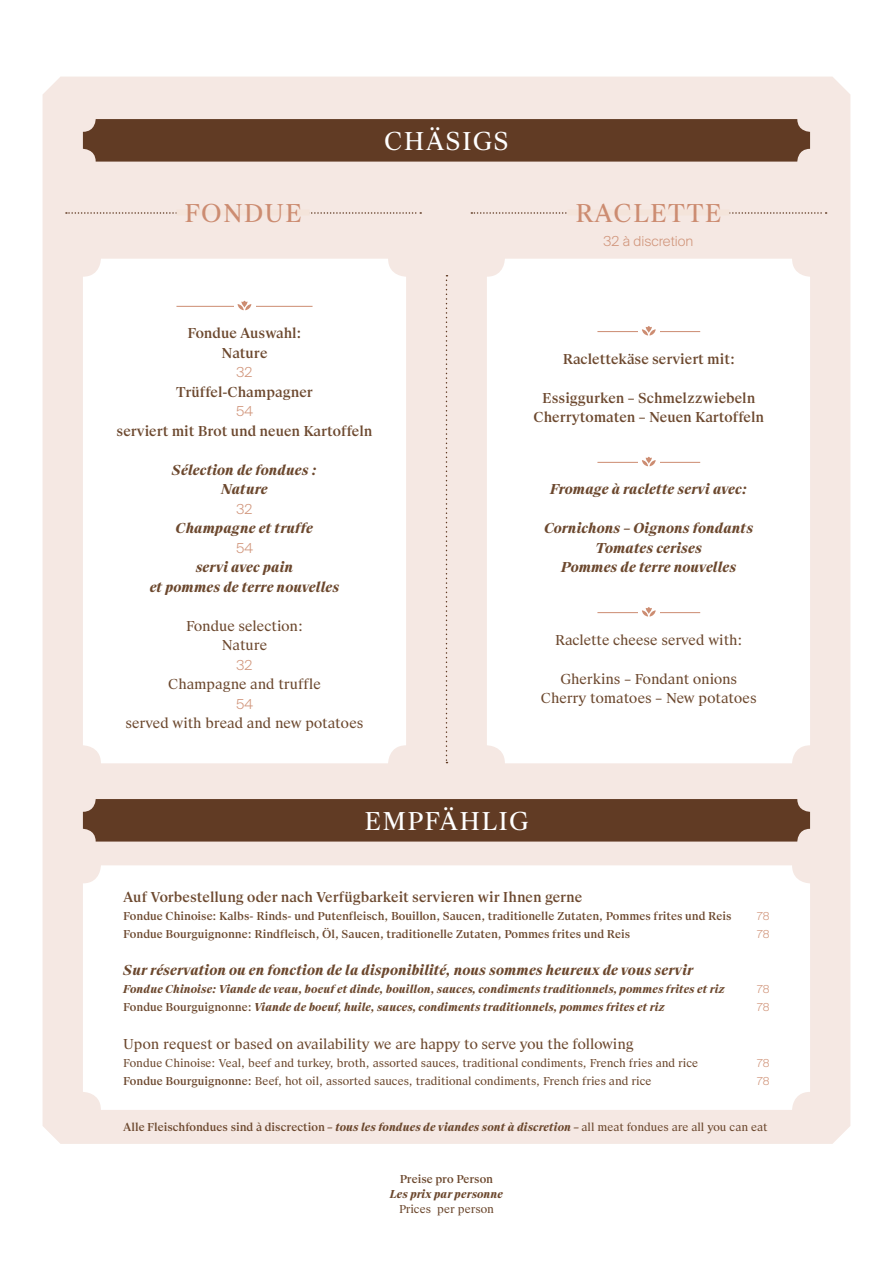
<style>
.page{position:relative;width:893px;height:1263px;background:#fff}
.page>*{position:absolute;margin:0;border:0;box-sizing:border-box;transform-origin:0 0}
.t1{font:27px "Suisse BP Serif";letter-spacing:.05em;color:#fff}
.t2{font:27px "Suisse BP Serif";letter-spacing:.05em;color:#cc8c71}
.t3{font:italic 700 15px/19.5px "Suisse BP Serif";color:#6c482e;text-align:center}
.t4{font:500 15px/19.5px "Suisse BP Serif";color:#6c482e;text-align:center}
.t5{font:15px/19.5px "Suisse BP Serif";color:#6c482e;text-align:center}
.t6{font:300 15px "Suisse BP Intl";color:#d1967c}
.t7{font:italic 700 12px "Suisse BP Serif";color:#6c482e}
.t8{font:12px "Suisse BP Serif";color:#6c482e}
.t9{font:500 12px "Suisse BP Serif";color:#6c482e}
.t10{font:300 12px "Suisse BP Intl";color:#d1967c}
.s1{font-weight:500;font-style:normal}
.s2{font-weight:500}
.s3{font-weight:400;font-style:normal}
</style>
<div class="page">
<div style="left:43px;top:77px;width:807px;height:1067px;background:#f5e8e3"></div>
<svg style="left:446px;top:275px;width:1px;height:488px"></svg>
<div style="left:83px;top:259px;width:323px;height:504px;background:#fff;border-radius:18px"></div>
<div style="left:487px;top:259px;width:323px;height:504px;background:#fff;border-radius:18px"></div>
<hr style="left:176px;top:306px;width:137px;height:1px;background:#cc8c71">
<div style="left:234px;top:296px;width:21px;height:19px;background:#fff"></div>
<svg style="left:238px;top:301px;width:13px;height:9px"></svg>
<div style="left:83px;top:119px;width:727px;height:43px;background:#613b24;border-radius:13px"></div>
<div style="left:83px;top:799px;width:727px;height:42px;background:#613b24;border-radius:13px"></div>
<svg style="left:66px;top:212px;width:355px;height:2px"></svg>
<div style="left:177px;top:209px;width:133px;height:6px;background:#f4e4da"></div>
<svg style="left:471px;top:212px;width:356px;height:2px"></svg>
<div style="left:567px;top:209px;width:162px;height:6px;background:#f4e4da"></div>
<hr style="left:597px;top:331px;width:103px;height:1px;background:#cc8c71">
<hr style="left:597px;top:462px;width:103px;height:1px;background:#cc8c71">
<hr style="left:597px;top:612px;width:103px;height:1px;background:#cc8c71">
<div style="left:638px;top:322px;width:22px;height:18px;background:#fff"></div>
<svg style="left:642px;top:326px;width:14px;height:9px"></svg>
<div style="left:638px;top:452px;width:22px;height:19px;background:#fff"></div>
<svg style="left:642px;top:457px;width:14px;height:9px"></svg>
<div style="left:638px;top:603px;width:22px;height:18px;background:#fff"></div>
<svg style="left:642px;top:607px;width:14px;height:9px"></svg>
<div style="left:83px;top:865px;width:727px;height:245px;background:#fff;border-radius:18px"></div>
<h1 class="t1" style="left:384px;top:124px;width:78px">chäsigs</h1>
<h1 class="t2" style="left:184px;top:196px;width:115px">fondue</h1>
<h1 class="t2" style="left:575px;top:196px;width:144px">raclette</h1>
<p class="t6" style="left:604px;top:232px;width:91px">32 à discretion</p>
<p class="t4" style="left:187px;top:324px;width:116px">Fondue Auswahl:<br>Nature</p>
<p class="t6" style="left:237px;top:363px;width:17px">32</p>
<p class="t4" style="left:176px;top:382px;width:138px">Trüffel-Champagner</p>
<p class="t6" style="left:236px;top:402px;width:18px">54</p>
<p class="t4" style="left:117px;top:421px;width:257px">serviert mit Brot und neuen Kartoffeln</p>
<p class="t3" style="left:172px;top:460px;width:147px">Sélection de fondues :<br>Nature</p>
<p class="t6" style="left:237px;top:500px;width:17px">32</p>
<p class="t3" style="left:176px;top:518px;width:139px">Champagne et truffe</p>
<p class="t6" style="left:236px;top:539px;width:18px">54</p>
<p class="t3" style="left:150px;top:557px;width:191px">servi avec pain<br>et pommes de terre nouvelles</p>
<p class="t5" style="left:186px;top:616px;width:118px">Fondue selection:<br>Nature</p>
<p class="t6" style="left:237px;top:656px;width:17px">32</p>
<p class="t5" style="left:168px;top:674px;width:154px">Champagne and truffle</p>
<p class="t6" style="left:236px;top:695px;width:18px">54</p>
<p class="t5" style="left:125px;top:713px;width:240px">served with bread and new potatoes</p>
<p class="t4" style="left:563px;top:349px;width:174px">Raclettekäse serviert mit:</p>
<p class="t4" style="left:534px;top:388px;width:232px">Essiggurken – Schmelzzwiebeln<br>Cherrytomaten – Neuen Kartoffeln</p>
<p class="t3" style="left:550px;top:479px;width:199px">Fromage à raclette servi avec:</p>
<p class="t3" style="left:544px;top:518px;width:210px">Cornichons – Oignons fondants<br>Tomates cerises<br>Pommes de terre nouvelles</p>
<p class="t5" style="left:555px;top:630px;width:189px">Raclette cheese served with:</p>
<p class="t5" style="left:541px;top:669px;width:217px">Gherkins – Fondant onions<br>Cherry tomatoes – New potatoes</p>
<h1 class="t1" style="left:364px;top:804px;width:20px">empf</h1>
<h1 class="t1" style="left:439px;top:804px;width:59px">ählig</h1>
<p class="t4" style="left:123px;top:887px;width:460px">Auf Vorbestellung oder nach Verfügbarkeit servieren wir Ihnen gerne</p>
<p class="t9" style="left:123px;top:908px;width:610px">Fondue Chinoise: Kalbs- Rinds- und Putenfleisch, Bouillon, Saucen, traditionelle Zutaten, Pommes frites und Reis</p>
<p class="t10" style="left:757px;top:909px;width:14px">78</p>
<p class="t9" style="left:123px;top:926px;width:508px">Fondue Bourguignonne: Rindfleisch, Öl, Saucen, traditionelle Zutaten, Pommes frites und Reis</p>
<p class="t10" style="left:757px;top:927px;width:14px">78</p>
<p class="t3" style="left:123px;top:960px;width:571px">Sur réservation ou en fonction de la disponibilité, nous sommes heureux de vous servir</p>
<p class="t7" style="left:123px;top:981px;width:603px">Fondue Chinoise: Viande de veau, boeuf et dinde, bouillon, sauces, condiments traditionnels, pommes frites et riz</p>
<p class="t10" style="left:757px;top:982px;width:14px">78</p>
<p class="t7" style="left:123px;top:999px;width:543px"><span class="s1">Fondue Bourguignonne:</span> Viande de boeuf, huile, sauces, condiments traditionnels, pommes frites et riz</p>
<p class="t10" style="left:757px;top:1000px;width:14px">78</p>
<p class="t5" style="left:123px;top:1034px;width:512px">Upon request or based on availability we are happy to serve you the following</p>
<p class="t8" style="left:123px;top:1055px;width:576px">Fondue Chinoise: Veal, beef and turkey, broth, assorted sauces, traditional condiments, French fries and rice</p>
<p class="t10" style="left:757px;top:1056px;width:14px">78</p>
<p class="t8" style="left:123px;top:1073px;width:530px"><span class="s2">Fondue Bourguignonne:</span> Beef, hot oil, assorted sauces, traditional condiments, French fries and rice</p>
<p class="t10" style="left:757px;top:1074px;width:14px">78</p>
<p class="t7" style="left:123px;top:1120px;width:646px"><span class="s1">Alle Fleischfondues sind à discrection</span> – tous les fondues de viandes sont à discretion – <span class="s3">all meat fondues are all you can eat</span></p>
<p class="t9" style="left:400px;top:1171px;width:95px">Preise pro Person</p>
<p class="t7" style="left:390px;top:1186px;width:115px">Les prix par personne</p>
<p class="t8" style="left:399px;top:1201px;width:96px">Prices per person</p>
</div>
